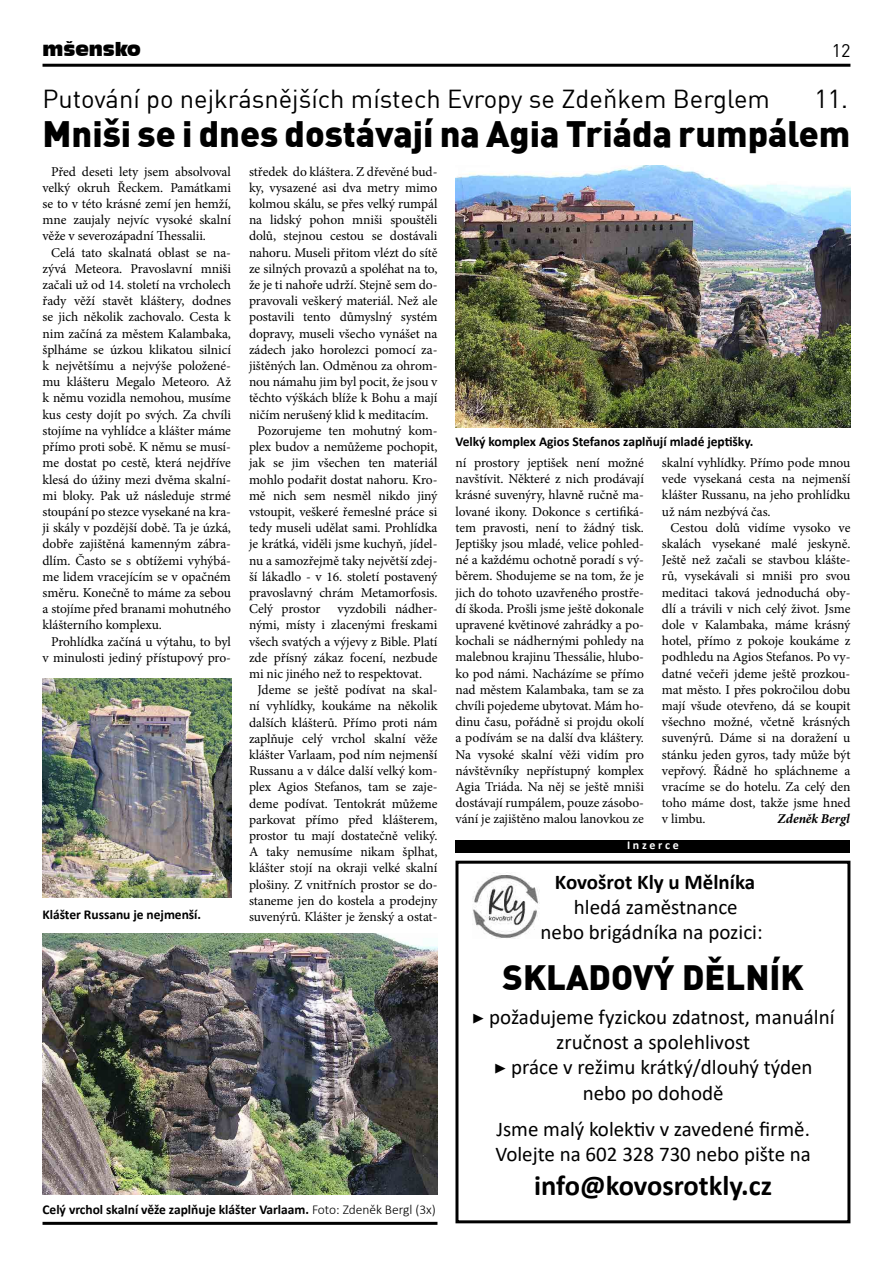
<style>
.page{position:relative;width:893px;height:1263px;background:#fff}
.page>*{position:absolute;margin:0;border:0;box-sizing:border-box;transform-origin:0 0}
.t1{font:900 36px "Unient DINCE";color:#000}
.t2{font:900 34.5px "Unient DINCE";color:#000}
.t3{font:700 28.5px "Calibri";color:#000}
.t4{font:25.5px "Unient DINCE";color:#000}
.t5{font:21px/25.2px "Calibri";color:#000;text-align:center}
.t6{font:700 21px "Calibri";color:#000}
.t7{font:18px "Incised 901 BT Compact";color:#000}
.t8{font:18px "Unient DINCE";color:#000}
.t9{font:13.5px/16.2px "Minion Pro";letter-spacing:-.005em;color:#000;text-align:justify}
.t10{font:700 13.5px "Calibri";letter-spacing:-.005em;color:#000}
.t11{font:italic 700 13.5px "Minion Pro";color:#000}
.t12{font:700 12px "Calibri";color:#fff}
.s1{font-weight:300}
.s2{font-family:"Minion Pro"}
</style>
<div class="page">
<hr style="left:43px;top:64px;width:807px;height:3px;background:#000">
<img style="left:43px;top:933px;width:394px;height:262px">
<img style="left:455px;top:166px;width:395px;height:261px">
<img style="left:43px;top:678px;width:188px;height:219px">
<hr style="left:43px;top:1222px;width:394px;height:3px;background:#000">
<div style="left:455px;top:840px;width:395px;height:12px;background:#000"></div>
<div style="left:455px;top:861px;width:395px;height:362px;border:3px solid #000"></div>
<img style="left:473px;top:872px;width:67px;height:66px">
<h3 class="t7" style="left:43px;top:39px;width:100px">mšensko</h3>
<h3 class="t8" style="left:832px;top:39px;width:20px">12</h3>
<h3 class="t4" style="left:43px;top:83px;width:729px">Putování po nejkrásnějších místech Evropy se Zdeňkem Berglem</h3>
<h3 class="t4" style="left:814px;top:83px;width:35px">11.</h3>
<h1 class="t1" style="left:43px;top:110px;width:809px">Mniši se i dnes dostávají na Agia Triáda rumpálem</h1>
<p class="t9" style="left:43px;top:163px;width:190px;text-indent:9px">Před deseti lety jsem absolvoval velký okruh Řeckem. Památkami se to v této krásné zemí jen hemží, mne zaujaly nejvíc vysoké skalní věže v severozápadní Thessalii.</p>
<p class="t9" style="left:43px;top:244px;width:190px;text-indent:9px">Celá tato skalnatá oblast se na&shy;zývá Meteora. Pravoslavní mniši začali už od 14. století na vrcholech řady věží stavět kláštery, dodnes se jich několik zachovalo. Cesta k nim začíná za městem Kalambaka, šplháme se úzkou klikatou silnicí k největšímu a nejvýše položené&shy;mu klášteru Megalo Meteoro. Až k němu vozidla nemohou, musíme kus cesty dojít po svých. Za chvíli stojíme na vyhlídce a klášter máme přímo proti sobě. K němu se musí&shy;me dostat po cestě, která nejdříve klesá do úžiny mezi dvěma skalní&shy;mi bloky. Pak už následuje strmé stoupání po stezce vysekané na kra&shy;ji skály v pozdější době. Ta je úzká, dobře zajištěná kamenným zábra&shy;dlím. Často se s obtížemi vyhýbá&shy;me lidem vracejícím se v opačném směru. Konečně to máme za sebou a stojíme před branami mohutného klášterního komplexu.</p>
<p class="t9" style="left:43px;top:633px;width:190px;text-align:right">Prohlídka začíná u výtahu, to byl v minulosti jediný přístupový pro-</p>
<p class="t10" style="left:43px;top:905px;width:160px">Klášter Russanu je nejmenší.</p>
<p class="t9" style="left:249px;top:163px;width:190px">středek do kláštera. Z dřevěné bud-</p>
<p class="t9" style="left:249px;top:179px;width:190px">ky, vysazené asi dva metry mimo</p>
<p class="t9" style="left:249px;top:196px;width:190px">kolmou skálu, se přes velký rumpál</p>
<p class="t9" style="left:249px;top:212px;width:190px">na lidský pohon mniši spouštěli</p>
<p class="t9" style="left:249px;top:228px;width:190px">dolů, stejnou cestou se dostávali</p>
<p class="t9" style="left:249px;top:244px;width:190px">nahoru. Museli přitom vlézt do sítě</p>
<p class="t9" style="left:249px;top:260px;width:190px">ze silných provazů a spoléhat na to,</p>
<p class="t9" style="left:249px;top:277px;width:190px">že je ti nahoře udrží. Stejně sem do-</p>
<p class="t9" style="left:249px;top:293px;width:190px">pravovali veškerý materiál. Než ale</p>
<p class="t9" style="left:249px;top:309px;width:190px">postavili tento důmyslný systém</p>
<p class="t9" style="left:249px;top:325px;width:190px">dopravy, museli všecho vynášet na</p>
<p class="t9" style="left:249px;top:341px;width:190px">zádech jako horolezci pomocí za-</p>
<p class="t9" style="left:249px;top:358px;width:190px">jištěných lan. Odměnou za ohrom-</p>
<p class="t9" style="left:249px;top:374px;width:190px">nou námahu jim byl pocit, že jsou v</p>
<p class="t9" style="left:249px;top:390px;width:190px">těchto výškách blíže k Bohu a mají</p>
<p class="t9" style="left:249px;top:406px;width:181px">ničím nerušený klid k meditacím.</p>
<p class="t9" style="left:257px;top:422px;width:181px">Pozorujeme ten mohutný kom-</p>
<p class="t9" style="left:249px;top:439px;width:190px">plex budov a nemůžeme pochopit,</p>
<p class="t9" style="left:249px;top:455px;width:190px">jak se jim všechen ten materiál</p>
<p class="t9" style="left:249px;top:471px;width:190px">mohlo podařit dostat nahoru. Kro-</p>
<p class="t9" style="left:249px;top:487px;width:190px">mě nich sem nesměl nikdo jiný</p>
<p class="t9" style="left:249px;top:503px;width:190px">vstoupit, veškeré řemeslné práce si</p>
<p class="t9" style="left:249px;top:520px;width:190px">tedy museli udělat sami. Prohlídka</p>
<p class="t9" style="left:249px;top:536px;width:190px">je krátká, viděli jsme kuchyň, jídel-</p>
<p class="t9" style="left:249px;top:552px;width:190px">nu a samozřejmě taky největší zdej-</p>
<p class="t9" style="left:249px;top:568px;width:190px">ší lákadlo - v 16. století postavený</p>
<p class="t9" style="left:249px;top:584px;width:190px">pravoslavný chrám Metamorfosis.</p>
<p class="t9" style="left:249px;top:601px;width:73px">Celý prostor</p>
<p class="t9" style="left:249px;top:601px;width:190px;text-indent:88px">vyzdobili nádher&shy;nými, místy i zlacenými freskami všech svatých a výjevy z Bible. Platí zde přísný zákaz focení, nezbude mi nic jiného než to respektovat.</p>
<p class="t9" style="left:249px;top:682px;width:190px;text-indent:9px">Jdeme se ještě podívat na skal&shy;ní vyhlídky, koukáme na několik dalších klášterů. Přímo proti nám zaplňuje celý vrchol skalní věže klášter Varlaam, pod ním nejmenší Russanu a v dálce další velký kom&shy;plex Agios Stefanos, tam se zaje&shy;deme podívat. Tentokrát můžeme parkovat přímo před klášterem, prostor tu mají dostatečně veliký.<br>A taky nemusíme nikam šplhat, klášter stojí na okraji velké skalní plošiny. Z vnitřních prostor se do&shy;staneme jen do kostela a prodejny suvenýrů. Klášter je ženský a ostat-</p>
<p class="t10" style="left:43px;top:1200px;width:395px">Celý vrchol skalní věže zaplňuje klášter Varlaam. <span class="s1">Foto: Zdeněk Bergl (3x)</span></p>
<p class="t10" style="left:455px;top:432px;width:300px">Velký komplex Agios Stefanos zaplňují mladé jeptišky.</p>
<p class="t9" style="left:455px;top:455px;width:190px">ní prostory jeptišek není možné navštívit. Některé z nich prodávají krásné suvenýry, hlavně ručně ma&shy;lované ikony. Dokonce s certifiká&shy;tem pravosti, není to žádný tisk.<br>Jeptišky jsou mladé, velice pohled&shy;né a každému ochotně poradí s vý&shy;běrem. Shodujeme se na tom, že je jich do tohoto uzavřeného prostře&shy;dí škoda. Prošli jsme ještě dokonale upravené květinové zahrádky a po&shy;kochali se nádhernými pohledy na malebnou krajinu Thessálie, hlubo&shy;ko pod námi. Nacházíme se přímo nad městem Kalambaka, tam se za chvíli pojedeme ubytovat. Mám ho&shy;dinu času, pořádně si projdu okolí a podívám se na další dva kláštery.<br>Na vysoké skalní věži vidím pro návštěvníky nepřístupný komplex Agia Triáda. Na něj se ještě mniši dostávají rumpálem, pouze zásobo&shy;vání je zajištěno malou lanovkou ze</p>
<p class="t9" style="left:662px;top:455px;width:190px">skalní vyhlídky. Přímo pode mnou vede vysekaná cesta na nejmenší klášter Russanu, na jeho prohlídku už nám nezbývá čas.</p>
<p class="t9" style="left:662px;top:519px;width:190px;text-indent:9px">Cestou dolů vidíme vysoko ve skalách vysekané malé jeskyně.<br>Ještě než začali se stavbou klášte&shy;rů, vysekávali si mniši pro svou meditaci taková jednoduchá oby&shy;dlí a trávili v nich celý život. Jsme dole v Kalambaka, máme krásný hotel, přímo z pokoje koukáme z podhledu na Agios Stefanos. Po vy&shy;datné večeři jdeme ještě prozkou&shy;mat město. I přes pokročilou dobu mají všude otevřeno, dá se koupit všechno možné, včetně krásných suvenýrů. Dáme si na doražení u stánku jeden gyros, tady může být vepřový. Řádně ho spláchneme a vracíme se do hotelu. Za celý den toho máme dost, takže jsme hned v limbu.</p>
<p class="t11" style="left:777px;top:809px;width:74px">Zdeněk Bergl</p>
<p class="t12" style="left:627px;top:837px;width:53px">I n z e r c e</p>
<h3 class="t6" style="left:555px;top:867px;width:202px">Kovošrot Kly u Mělníka</h3>
<h3 class="t5" style="left:541px;top:894px;width:224px">hledá zaměstnance<br>nebo brigádníka na pozici:</h3>
<h2 class="t2" style="left:502px;top:954px;width:303px">SKLADOVÝ DĚLNÍK</h2>
<h3 class="t5" style="left:472px;top:1004px;width:364px"><span class="s2">▶</span> požadujeme fyzickou zdatnost, manuální zručnost a spolehlivost<br><span class="s2">▶</span> práce v režimu krátký/dlouhý týden nebo po dohodě</h3>
<h3 class="t5" style="left:495px;top:1115px;width:317px;text-align:left">Jsme malý kolektiv v zavedené firmě.<br>Volejte na 602 328 730 nebo pište na</h3>
<h3 class="t3" style="left:534px;top:1165px;width:239px">info@kovosrotkly.cz</h3>
</div>
